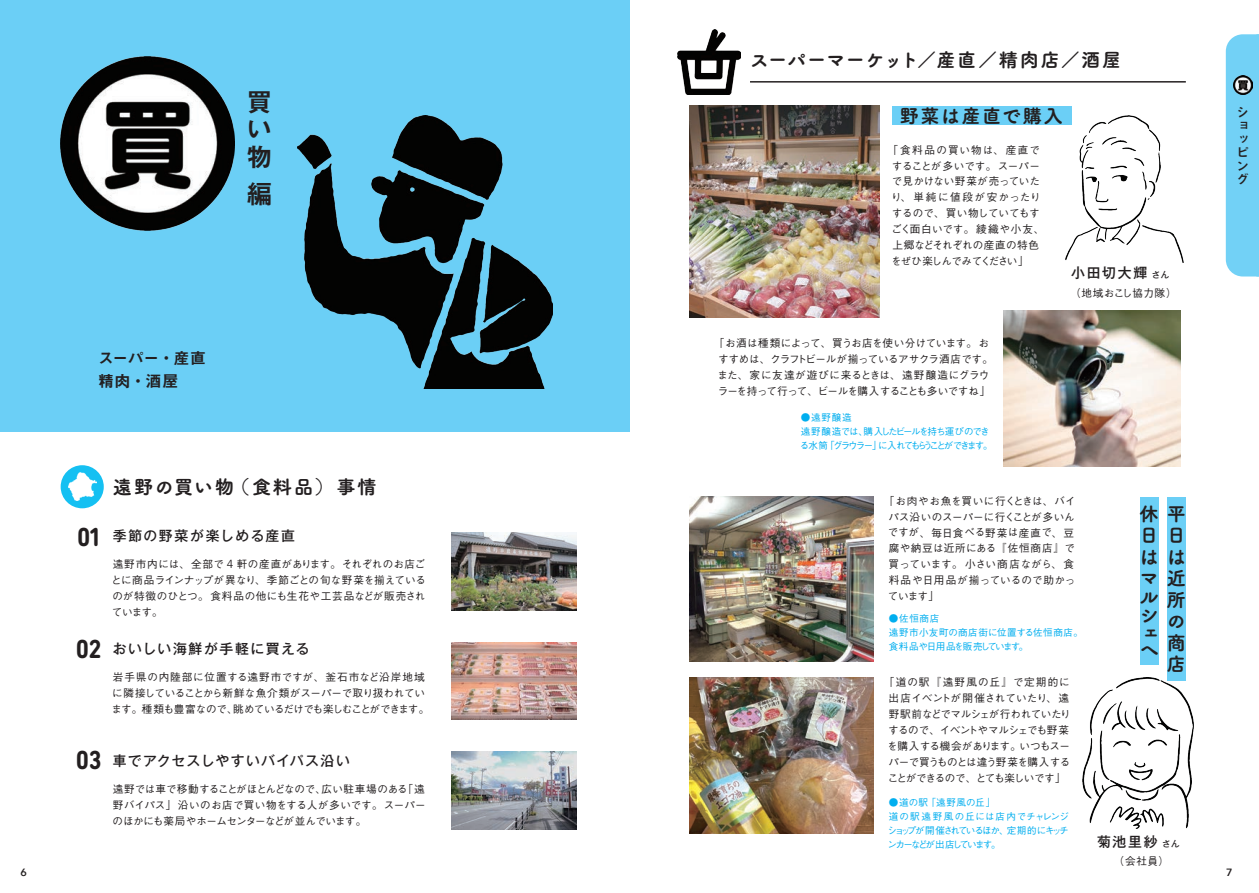
<style>
.page{position:relative;width:1259px;height:893px;background:#fff}
.page>*{position:absolute;margin:0;border:0;box-sizing:border-box;transform-origin:0 0}
.t1{font:700 26.55px "DIN Next Rounded LT Pro";color:#231f20;scale:.9 1}
.t2{font:26.55px/36.6px "Midashi Go Pro MB31";color:#231f20}
.t3{font:26.25px "Midashi Go Pro MB31";color:#231f20}
.t4{font:19.2px "Tsuku A Rd Gothic Std E";letter-spacing:.03em;color:#231f20}
.t5{font:19.2px/21.5px "Tsuku A Rd Gothic Std E";letter-spacing:.06em;color:#231f20}
.t6{font:19.2px "Tsuku A Rd Gothic Std E";letter-spacing:.095em;color:#231f20}
.t7{font:19.2px "Tsuku A Rd Gothic Std E";letter-spacing:.085em;color:#231f20}
.t8{font:15.9px "Midashi Go Pro MB31";color:#231f20}
.t9{font:15.75px "Midashi Go Pro MB31";color:#231f20}
.t10{font:500 13.8px "Gothic MB101 Pro";letter-spacing:.115em;color:#231f20}
.t11{font:12.6px/13.4px "Midashi Go Pro MB31";color:#231f20;text-align:justify}
.t12{font:500 10.65px "Gothic BBB Pro";letter-spacing:.095em;color:#231f20}
.t13{font:500 10.65px/15.9px "Gothic BBB Pro";letter-spacing:.075em;color:#231f20}
.t14{font:500 10.5px/15.9px "Gothic BBB Pro";letter-spacing:-.05em;color:#231f20;text-align:justify}
.t15{font:500 10.5px/15.9px "Gothic BBB Pro";letter-spacing:-.005em;color:#231f20;text-align:center}
.t16{font:500 10.5px/15.9px "Gothic BBB Pro";letter-spacing:-.075em;color:#231f20}
.t17{font:600 10.5px "Avenir Next";color:#231f20}
.t18{font:500 9.6px/13.8px "Gothic BBB Pro";letter-spacing:.06em;color:#00aeef}
.t19{font:500 9.45px/13.8px "Gothic BBB Pro";letter-spacing:-.19em;color:#00aeef}
.s1{font-size:15.9px}
.s2{font-size:10.65px}
.s3{font-family:"Avenir";font-weight:400;font-size:11.7px}
.s4{font-size:10.5px}
.s5{font-size:8.55px}
.s6{font-size:9.6px}
.s7{font-size:9.45px}
</style>
<div class="page">
<div style="left:892px;top:106px;width:179px;height:18px;background:#6bcff6"></div>
<div style="left:1167px;top:497px;width:18px;height:183px;background:#6bcff6"></div>
<div style="left:1140px;top:497px;width:18px;height:167px;background:#6bcff6"></div>
<img style="left:690px;top:496px;width:184px;height:165px">
<img style="left:690px;top:678px;width:184px;height:155px">
<img style="left:690px;top:106px;width:189px;height:211px">
<img style="left:1003px;top:311px;width:177px;height:155px">
<div style="left:0;top:0;width:629px;height:432px;background:#6bcff6"></div>
<img style="left:61px;top:56px;width:174px;height:175px">
<img style="left:297px;top:116px;width:255px;height:273px">
<img style="left:452px;top:533px;width:124px;height:77px">
<img style="left:452px;top:642px;width:124px;height:78px">
<img style="left:452px;top:752px;width:124px;height:77px">
<div style="left:61px;top:465px;width:43px;height:43px;background:#15c0f2;border-radius:50%"></div>
<img style="left:68px;top:472px;width:28px;height:28px">
<img style="left:678px;top:30px;width:63px;height:65px">
<hr style="left:750px;top:81px;width:435px;height:2px;background:#231f20">
<img style="left:1082px;top:678px;width:111px;height:151px">
<img style="left:1065px;top:115px;width:118px;height:147px">
<svg style="left:1225px;top:34px;width:34px;height:242px;background:#7acff0"></svg>
<h1 class="t2" style="left:246px;top:80px;width:25px">買</h1>
<h2 class="t3" style="left:246px;top:108px;width:26px">い</h2>
<h1 class="t2" style="left:246px;top:136px;width:26px">物編</h1>
<h3 class="t9" style="left:98px;top:346px;width:109px">スーパー<span class="s1">・産直</span></h3>
<h3 class="t8" style="left:98px;top:368px;width:82px">精肉・酒屋</h3>
<h1 class="t1" style="left:77px;top:521px;width:29px">01</h1>
<h1 class="t1" style="left:76px;top:633px;width:30px">02</h1>
<h3 class="t6" style="left:113px;top:472px;width:265px">遠野の買い物（食料品）事情</h3>
<h3 class="t10" style="left:113px;top:524px;width:184px">季節の野菜が楽しめる産直</h3>
<p class="t14" style="left:111px;top:555px;width:316px"><span class="s2">遠野市内</span>には<span class="s2">、全部</span>で <span class="s3">4</span> <span class="s2">軒</span>の<span class="s2">産直</span>があります<span class="s2">。</span>それぞれのお<span class="s2">店</span>ごとに<span class="s2">商品</span>ラインナップが<span class="s2">異</span>なり<span class="s2">、季節</span>ごとの<span class="s2">旬</span>な<span class="s2">野菜</span>を<span class="s2">揃</span>えているのが<span class="s2">特徴</span>のひとつ<span class="s2">。食料品</span>の<span class="s2">他</span>にも<span class="s2">生花</span>や<span class="s2">工芸品</span>などが<span class="s2">販売</span>されています<span class="s2">。</span></p>
<h3 class="t10" style="left:113px;top:637px;width:198px">おいしい海鮮が手軽に買える</h3>
<p class="t12" style="left:113px;top:668px;width:314px">岩手県<span class="s4">の</span>内陸部<span class="s4">に</span>位置<span class="s4">する</span>遠野市<span class="s4">ですが</span>、釜石市<span class="s4">など</span>沿岸地域</p>
<p class="t14" style="left:111px;top:684px;width:319px">に<span class="s2">隣接</span>していることから<span class="s2">新鮮</span>な<span class="s2">魚介類</span>がスーパーで<span class="s2">取</span>り<span class="s2">扱</span>われています<span class="s2">。種類</span>も<span class="s2">豊富</span>なので<span class="s2">、眺</span>めているだけでも<span class="s2">楽</span>しむことができます<span class="s2">。</span></p>
<h1 class="t1" style="left:76px;top:744px;width:30px">03</h1>
<h3 class="t10" style="left:113px;top:749px;width:239px">車でアクセスしやすいバイパス沿い</h3>
<p class="t14" style="left:112px;top:780px;width:314px"><span class="s2">遠野</span>では<span class="s2">車</span>で<span class="s2">移動</span>することがほとんどなので<span class="s2">、広</span>い<span class="s2">駐車場</span>のある<span class="s2">「遠野</span>バイパス<span class="s2">」沿</span>いのお<span class="s2">店</span>で<span class="s2">買</span>い<span class="s2">物</span>をする<span class="s2">人</span>が<span class="s2">多</span>いです<span class="s2">。</span>スーパーのほかにも<span class="s2">薬局</span>やホームセンターなどが<span class="s2">並</span>んでいます<span class="s2">。</span></p>
<h3 class="t4" style="left:750px;top:45px;width:373px">スーパーマーケット／産直／精肉店／酒屋</h3>
<h3 class="t7" style="left:900px;top:100px;width:165px">野菜は産直で購入</h3>
<p class="t12" style="left:887px;top:141px;width:154px">「食料品<span class="s4">の</span>買<span class="s4">い</span>物<span class="s4">は</span>、産直<span class="s4">で</span></p>
<p class="t14" style="left:891px;top:156px;width:151px">することが<span class="s2">多</span>いです<span class="s2">。</span>スーパーで<span class="s2">見</span>かけない<span class="s2">野菜</span>が<span class="s2">売</span>っていたり<span class="s2">、単純</span>に<span class="s2">値段</span>が<span class="s2">安</span>かったりするので<span class="s2">、買</span>い<span class="s2">物</span>していてもす</p>
<p class="t12" style="left:891px;top:221px;width:155px"><span class="s4">ごく</span>面白<span class="s4">いです</span>。綾織<span class="s4">や</span>小友、</p>
<p class="t16" style="left:891px;top:236px;width:150px"><span class="s2">上郷</span>などそれぞれの<span class="s2">産直</span>の<span class="s2">特色</span>をぜひ<span class="s2">楽</span>しんでみてください<span class="s2">」</span></p>
<h3 class="t10" style="left:1071px;top:261px;width:100px">小田切大輝<span class="s5">さん</span></h3>
<p class="t12" style="left:1070px;top:285px;width:108px">（地域<span class="s4">おこし</span>協力隊）</p>
<p class="t14" style="left:714px;top:334px;width:281px;text-align:center"><span class="s2">「</span>お<span class="s2">酒</span>は<span class="s2">種類</span>によって<span class="s2">、買</span>うお<span class="s2">店</span>を<span class="s2">使</span>い<span class="s2">分</span>けています<span class="s2">。</span>おすすめは<span class="s2">、</span>クラフトビールが<span class="s2">揃</span>っているアサクラ<span class="s2">酒店</span>です<span class="s2">。</span>また<span class="s2">、家</span>に<span class="s2">友達</span>が<span class="s2">遊</span>びに<span class="s2">来</span>るときは<span class="s2">、遠野醸造</span>にグラウラーを<span class="s2">持</span>って<span class="s2">行</span>って<span class="s2">、</span>ビールを<span class="s2">購入</span>することも<span class="s2">多</span>いですね<span class="s2">」</span></p>
<p class="t18" style="left:801px;top:409px;width:52px">●遠野醸造</p>
<p class="t19" style="left:800px;top:423px;width:194px"><span class="s6">遠野醸造</span>では<span class="s6">、購入</span>したビールを<span class="s6">持</span>ち<span class="s6">運</span>びのできる<span class="s6">水筒「</span>グラウラー<span class="s6">」</span>に<span class="s6">入</span>れてもらうことができます<span class="s6">。</span></p>
<p class="t15" style="left:883px;top:491px;width:193px"><span class="s2">「</span>お<span class="s2">肉</span>やお<span class="s2">魚</span>を<span class="s2">買</span>いに<span class="s2">行</span>くときは<span class="s2">、</span>バイパス<span class="s2">沿</span>いのスーパーに<span class="s2">行</span>くことが<span class="s2">多</span>いん</p>
<p class="t13" style="left:888px;top:523px;width:188px"><span class="s4">ですが</span>、毎日食<span class="s4">べる</span>野菜<span class="s4">は</span>産直<span class="s4">で</span>、豆腐<span class="s4">や</span>納豆<span class="s4">は</span>近所<span class="s4">にある</span>『佐恒商店』<span class="s4">で</span></p>
<p class="t14" style="left:888px;top:555px;width:189px"><span class="s2">買</span>っています<span class="s2">。小</span>さい<span class="s2">商店</span>ながら<span class="s2">、食料品</span>や<span class="s2">日用品</span>が<span class="s2">揃</span>っているので<span class="s2">助</span>かっています<span class="s2">」</span></p>
<p class="t18" style="left:888px;top:611px;width:196px">●佐恒商店<br>遠野市小友町<span class="s7">の</span>商店街<span class="s7">に</span>位置<span class="s7">する</span>佐恒商店。食料品<span class="s7">や</span>日用品<span class="s7">を</span>販売<span class="s7">しています</span>。</p>
<p class="t12" style="left:883px;top:674px;width:187px">「道<span class="s4">の</span>駅『遠野風<span class="s4">の</span>丘』<span class="s4">で</span>定期的<span class="s4">に</span></p>
<p class="t14" style="left:887px;top:689px;width:185px;text-align:left"><span class="s2">出店</span>イベントが<span class="s2">開催</span>されていたり<span class="s2">、遠野駅前</span>などでマルシェが<span class="s2">行</span>われていたりするので<span class="s2">、</span>イベントやマルシェでも<span class="s2">野菜</span>を<span class="s2">購入</span>する<span class="s2">機会</span>があります<span class="s2">。</span>いつもスーパーで<span class="s2">買</span>うものとは<span class="s2">違</span>う<span class="s2">野菜</span>を<span class="s2">購入</span>することができるので<span class="s2">、</span>とても<span class="s2">楽</span>しいです<span class="s2">」</span></p>
<p class="t18" style="left:888px;top:795px;width:108px">●道<span class="s7">の</span>駅「遠野風<span class="s7">の</span>丘」</p>
<p class="t19" style="left:887px;top:809px;width:183px;text-align:justify"><span class="s6">道</span>の<span class="s6">駅遠野風</span>の<span class="s6">丘</span>には<span class="s6">店内</span>でチャレンジショップが<span class="s6">開催</span>されているほか<span class="s6">、定期的</span>にキッチンカーなどが<span class="s6">出店</span>しています<span class="s6">。</span></p>
<h3 class="t5" style="left:1139px;top:502px;width:20px">休日はマ</h3>
<h3 class="t5" style="left:1139px;top:586px;width:20px;line-height:18.3px;text-align:justify">ルシェ</h3>
<h3 class="t5" style="left:1139px;top:637px;width:20px">へ</h3>
<h3 class="t5" style="left:1166px;top:502px;width:20px">平日は近所の商店</h3>
<h3 class="t10" style="left:1097px;top:830px;width:84px">菊池里紗<span class="s5">さん</span></h3>
<p class="t12" style="left:1113px;top:852px;width:57px">（会社員）</p>
<p class="t11" style="left:1236px;top:104px;width:13px">ショッピング</p>
<p class="t17" style="left:21px;top:863px;width:8px">6</p>
<p class="t17" style="left:1226px;top:863px;width:8px">7</p>
</div>
